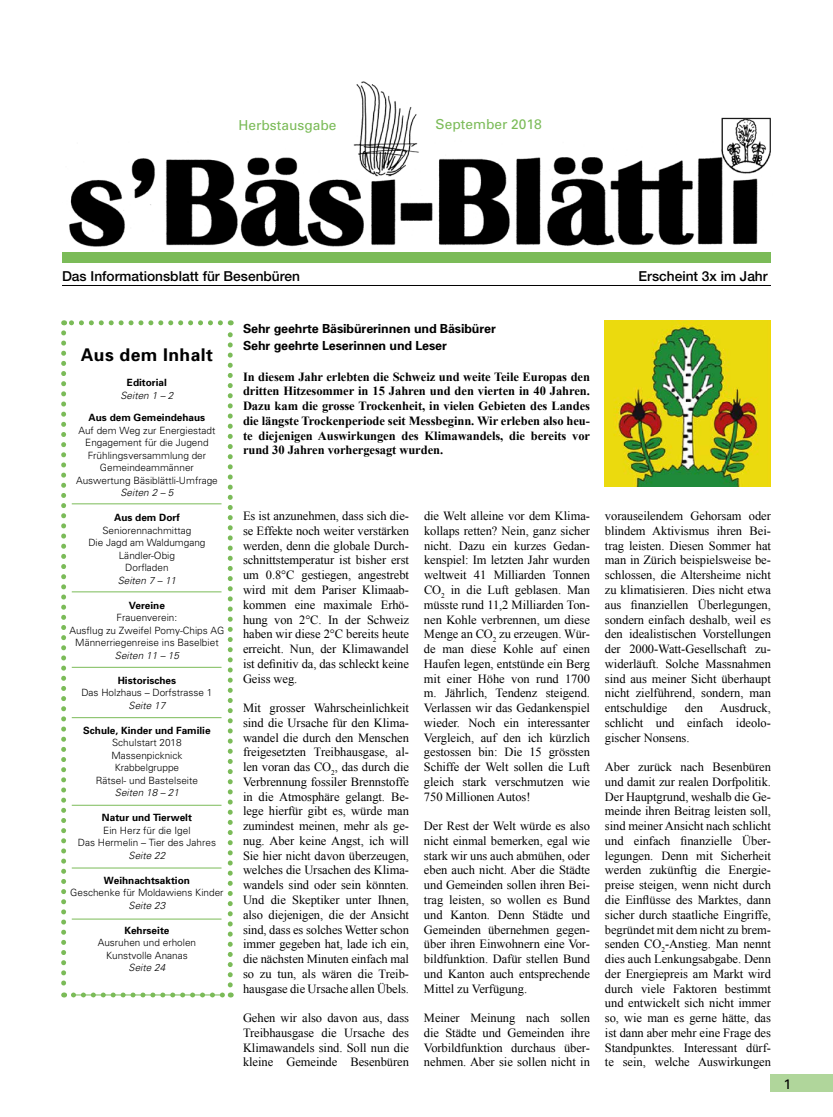
<style>
.page{position:relative;width:833px;height:1117px;background:#fff}
.page>*{position:absolute;margin:0;border:0;box-sizing:border-box;transform-origin:0 0}
.t1{font:700 17.5px "Univers";letter-spacing:.025em;color:#000}
.t2{font:500 13.75px "Helvetica Neue";color:#000}
.t3{font:13.75px "Univers";color:#7bbb58}
.t4{font:13.75px "Univers";color:#000}
.t5{font:12.5px/14.8px "Times New Roman";letter-spacing:-.005em;color:#000;text-align:justify}
.t6{font:700 12.5px/14.8px "Times New Roman";letter-spacing:-.005em;color:#000;text-align:justify}
.t7{font:700 12.5px/16.2px "Univers";letter-spacing:-.01em;color:#000}
.t8{font:300 10px/12.5px "Univers";color:#000;text-align:center}
.t9{font:700 10px "Univers";color:#000}
.t10{font:italic 300 10px "Univers";color:#000}
</style>
<div class="page">
<div style="left:771px;top:1074px;width:62px;height:17px;background:#b0d69b"></div>
<svg style="left:61px;top:333px;width:5px;height:664px"></svg>
<svg style="left:73px;top:992px;width:158px;height:5px"></svg>
<svg style="left:228px;top:320px;width:5px;height:664px"></svg>
<svg style="left:64px;top:320px;width:156px;height:5px"></svg>
<img style="left:69px;top:81px;width:702px;height:168px">
<hr style="left:62px;top:285px;width:709px;height:1px;background:#000">
<div style="left:62px;top:252px;width:709px;height:11px;background:#7bbb58"></div>
<hr style="left:72px;top:503px;width:149px;height:1px;background:#7bbb58">
<hr style="left:72px;top:591px;width:149px;height:1px;background:#7bbb58">
<hr style="left:72px;top:666px;width:149px;height:1px;background:#7bbb58">
<hr style="left:72px;top:717px;width:149px;height:1px;background:#7bbb58">
<hr style="left:72px;top:804px;width:149px;height:1px;background:#7bbb58">
<hr style="left:72px;top:867px;width:149px;height:1px;background:#7bbb58">
<hr style="left:72px;top:918px;width:149px;height:1px;background:#7bbb58">
<hr style="left:72px;top:994px;width:149px;height:1px;background:#7bbb58">
<img style="left:605px;top:320px;width:166px;height:166px">
<p class="t3" style="left:239px;top:116px;width:99px">Herbstausgabe</p>
<p class="t3" style="left:435px;top:116px;width:108px">September 2018</p>
<p class="t2" style="left:62px;top:268px;width:239px">Das Informationsblatt für Besenbüren</p>
<p class="t2" style="left:638px;top:268px;width:131px">Erscheint 3x im Jahr</p>
<h1 class="t1" style="left:81px;top:343px;width:134px">Aus dem Inhalt</h1>
<p class="t9" style="left:127px;top:376px;width:42px">Editorial</p>
<p class="t10" style="left:120px;top:389px;width:54px">Seiten 1 – 2</p>
<p class="t9" style="left:89px;top:411px;width:118px">Aus dem Gemeindehaus</p>
<p class="t8" style="left:76px;top:423px;width:143px">Auf dem Weg zur Energiestadt<br>Engagement für die Jugend<br>Frühlingsversammlung der<br>Gemeindeammänner<br>Auswertung Bäsiblättli-Umfrage</p>
<p class="t10" style="left:120px;top:486px;width:54px">Seiten 2 – 5</p>
<p class="t9" style="left:114px;top:511px;width:67px">Aus dem Dorf</p>
<p class="t8" style="left:88px;top:523px;width:119px">Seniorennachmittag<br>Die Jagd am Waldumgang<br>Ländler-Obig<br>Dorfladen</p>
<p class="t10" style="left:118px;top:574px;width:60px">Seiten 7 – 11</p>
<p class="t9" style="left:129px;top:598px;width:37px">Vereine</p>
<p class="t8" style="left:69px;top:611px;width:157px">Frauenverein:<br>Ausflug zu Zweifel Pomy-Chips AG<br>Männerriegenreise ins Baselbiet</p>
<p class="t10" style="left:115px;top:649px;width:65px">Seiten 11 – 15</p>
<p class="t9" style="left:118px;top:673px;width:60px">Historisches</p>
<p class="t8" style="left:81px;top:686px;width:133px">Das Holzhaus – Dorfstrasse 1</p>
<p class="t10" style="left:129px;top:699px;width:38px">Seite 17</p>
<p class="t9" style="left:83px;top:723px;width:129px">Schule, Kinder und Familie</p>
<p class="t8" style="left:96px;top:736px;width:104px">Schulstart 2018<br>Massenpicknick<br>Krabbelgruppe<br>Rätsel- und Bastelseite</p>
<p class="t10" style="left:115px;top:786px;width:65px">Seiten 18 – 21</p>
<p class="t9" style="left:102px;top:811px;width:91px">Natur und Tierwelt</p>
<p class="t8" style="left:78px;top:823px;width:140px">Ein Herz für die Igel<br>Das Hermelin – Tier des Jahres</p>
<p class="t10" style="left:129px;top:849px;width:38px">Seite 22</p>
<p class="t9" style="left:104px;top:873px;width:87px">Weihnachtsaktion</p>
<p class="t8" style="left:70px;top:886px;width:155px">Geschenke für Moldawiens Kinder</p>
<p class="t10" style="left:129px;top:899px;width:38px">Seite 23</p>
<p class="t9" style="left:124px;top:923px;width:47px">Kehrseite</p>
<p class="t8" style="left:98px;top:936px;width:100px">Ausruhen und erholen<br>Kunstvolle Ananas</p>
<p class="t10" style="left:129px;top:961px;width:38px">Seite 24</p>
<p class="t7" style="left:243px;top:320px;width:254px">Sehr geehrte Bäsibürerinnen und Bäsibürer<br>Sehr geehrte Leserinnen und Leser</p>
<p class="t6" style="left:243px;top:368px;width:349px">In diesem Jahr erlebten die Schweiz und weite Teile Europas den dritten Hitzesommer in 15 Jahren und den vierten in 40 Jahren.<br>Dazu kam die grosse Trockenheit, in vielen Gebieten des Landes die längste Trockenperiode seit Messbeginn. Wir erleben also heu&shy;te diejenigen Auswirkungen des Klimawandels, die bereits vor rund 30 Jahren vorhergesagt wurden.</p>
<p class="t5" style="left:243px;top:508px;width:167px">Es ist anzunehmen, dass sich die&shy;se Effekte noch weiter verstärken werden, denn die globale Durch&shy;schnittstemperatur ist bisher erst um 0.8°C gestiegen, angestrebt wird mit dem Pariser Klimaab&shy;kommen eine maximale Erhö&shy;hung von 2°C. In der Schweiz haben wir diese 2°C bereits heute erreicht. Nun, der Klimawandel ist definitiv da, das schleckt keine Geiss weg.</p>
<p class="t5" style="left:243px;top:700px;width:167px">Mit grosser Wahrscheinlichkeit sind die Ursache für den Klima&shy;wandel die durch den Menschen freigesetzten Treibhausgase, al&shy;len voran das CO<sub>2</sub>, das durch die Verbrennung fossiler Brennstoffe in die Atmosphäre gelangt. Be&shy;lege hierfür gibt es, würde man zumindest meinen, mehr als ge&shy;nug. Aber keine Angst, ich will Sie hier nicht davon überzeugen, welches die Ursachen des Klima&shy;wandels sind oder sein könnten.<br>Und die Skeptiker unter Ihnen, also diejenigen, die der Ansicht sind, dass es solches Wetter schon immer gegeben hat, lade ich ein, die nächsten Minuten einfach mal so zu tun, als wären die Treib&shy;hausgase die Ursache allen Übels.</p>
<p class="t5" style="left:243px;top:1010px;width:167px">Gehen wir also davon aus, dass Treibhausgase die Ursache des Klimawandels sind. Soll nun die kleine Gemeinde Besenbüren</p>
<p class="t5" style="left:424px;top:508px;width:167px">die Welt alleine vor dem Klima&shy;kollaps retten? Nein, ganz sicher nicht. Dazu ein kurzes Gedan&shy;kenspiel: Im letzten Jahr wurden weltweit 41 Milliarden Tonnen CO<sub>2</sub> in die Luft geblasen. Man müsste rund 11,2 Milliarden Ton&shy;nen Kohle verbrennen, um diese Menge an CO<sub>2</sub> zu erzeugen. Wür&shy;de man diese Kohle auf einen Haufen legen, entstünde ein Berg mit einer Höhe von rund 1700 m. Jährlich, Tendenz steigend.<br>Verlassen wir das Gedankenspiel wieder. Noch ein interessanter Vergleich, auf den ich kürzlich gestossen bin: Die 15 grössten Schiffe der Welt sollen die Luft gleich stark verschmutzen wie 750 Millionen Autos!</p>
<p class="t5" style="left:424px;top:818px;width:167px">Der Rest der Welt würde es also nicht einmal bemerken, egal wie stark wir uns auch abmühen, oder eben auch nicht. Aber die Städte und Gemeinden sollen ihren Bei&shy;trag leisten, so wollen es Bund und Kanton. Denn Städte und Gemeinden übernehmen gegen&shy;über ihren Einwohnern eine Vor&shy;bildfunktion. Dafür stellen Bund und Kanton auch entsprechende Mittel zu Verfügung.</p>
<p class="t5" style="left:424px;top:1010px;width:167px">Meiner Meinung nach sollen die Städte und Gemeinden ihre Vorbildfunktion durchaus über&shy;nehmen. Aber sie sollen nicht in</p>
<p class="t5" style="left:605px;top:508px;width:167px">vorauseilendem Gehorsam oder blindem Aktivismus ihren Bei&shy;trag leisten. Diesen Sommer hat man in Zürich beispielsweise be&shy;schlossen, die Altersheime nicht zu klimatisieren. Dies nicht etwa aus finanziellen Überlegungen, sondern einfach deshalb, weil es den idealistischen Vorstellungen der 2000-Watt-Gesellschaft zu&shy;widerläuft. Solche Massnahmen sind aus meiner Sicht überhaupt nicht zielführend, sondern, man entschuldige</p>
<p class="t5" style="left:605px;top:700px;width:167px;text-indent:115px">Ausdruck, schlicht und einfach ideolo&shy;gischer Nonsens.</p>
<p class="t5" style="left:605px;top:759px;width:167px">Aber zurück nach Besenbüren und damit zur realen Dorfpolitik.<br>Der Hauptgrund, weshalb die Ge&shy;meinde ihren Beitrag leisten soll, sind meiner Ansicht nach schlicht und einfach finanzielle Über&shy;legungen. Denn mit Sicherheit werden zukünftig die Energie&shy;preise steigen, wenn nicht durch die Einflüsse des Marktes, dann sicher durch staatliche Eingriffe, begründet mit dem nicht zu brem&shy;senden CO<sub>2</sub>-Anstieg. Man nennt dies auch Lenkungsabgabe. Denn der Energiepreis am Markt wird durch viele Faktoren bestimmt und entwickelt sich nicht immer so, wie man es gerne hätte, das ist dann aber mehr eine Frage des Standpunktes. Interessant dürf&shy;te sein, welche Auswirkungen</p>
<p class="t5" style="left:685px;top:700px;width:19px">den</p>
<p class="t4" style="left:783px;top:1075px;width:9px">1</p>
</div>
